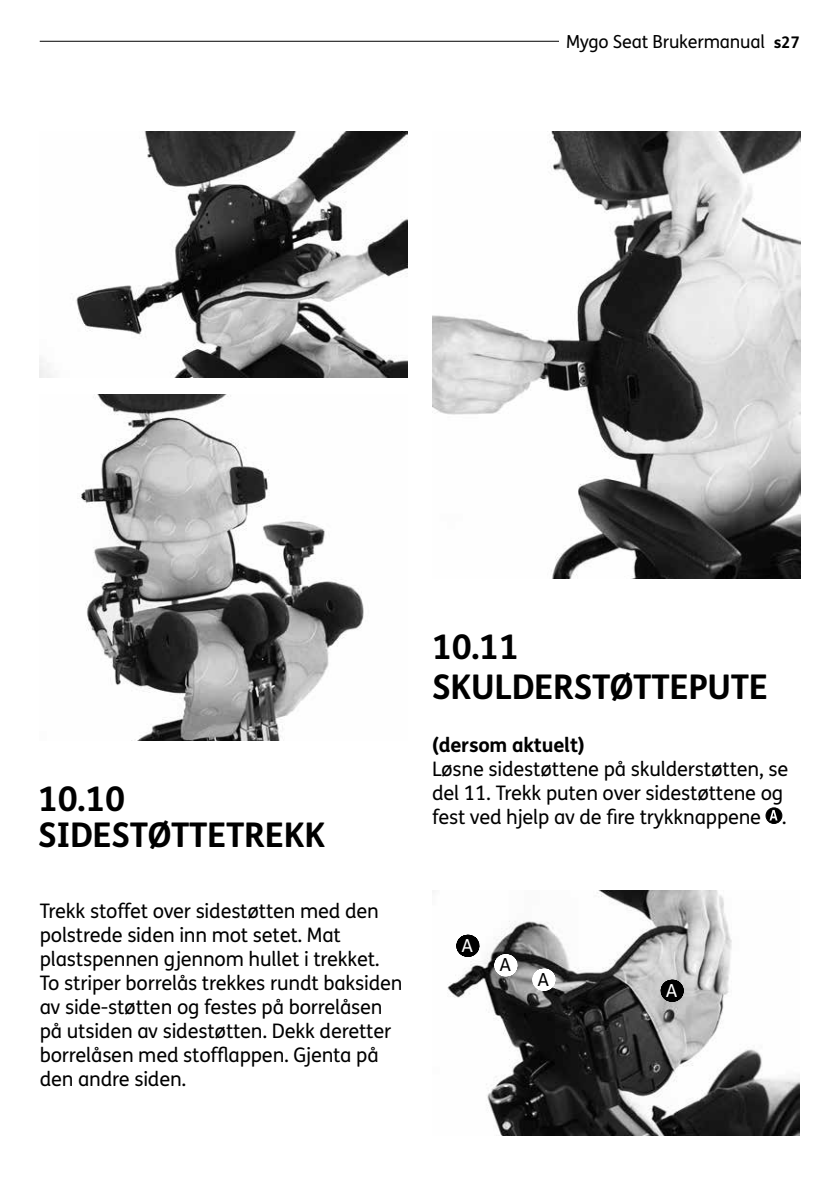
<style>
.page{position:relative;width:840px;height:1191px;background:#fff}
.page>*{position:absolute;margin:0;border:0;box-sizing:border-box;transform-origin:0 0}
.t1{font:700 34px/36px "FS Me";letter-spacing:-.01em;color:#000}
.t2{font:20px/24px "FS Me";letter-spacing:-.01em;color:#000}
.t3{font:700 20px "FS Me";letter-spacing:-.01em;color:#000}
.t4{font:18px "FS Me";letter-spacing:-.01em;color:#000}
.t5{font:18px "FS Me";color:#fff}
.s1{font-weight:700;font-size:16px}
</style>
<div class="page">
<hr style="left:40px;top:41px;width:518px;height:1px;background:#000">
<img style="left:40px;top:132px;width:368px;height:245px">
<img style="left:81px;top:395px;width:283px;height:346px">
<img style="left:432px;top:132px;width:367px;height:447px">
<svg style="left:765px;top:808px;width:16px;height:15px"></svg>
<div style="left:765px;top:807px;width:16px;height:16px;border:1px solid #000;border-radius:50%"></div>
<svg style="left:769px;top:810px;width:8px;height:10px"></svg>
<img style="left:447px;top:890px;width:352px;height:245px">
<svg style="left:467px;top:934px;width:1px;height:22px"></svg>
<svg style="left:505px;top:954px;width:1px;height:22px"></svg>
<svg style="left:543px;top:968px;width:1px;height:22px"></svg>
<svg style="left:671px;top:979px;width:1px;height:22px"></svg>
<p class="t4" style="left:565px;top:29px;width:235px">Mygo Seat Brukermanual <span class="s1">s27</span></p>
<h1 class="t1" style="left:38px;top:779px;width:289px">10.10<br>SIDESTØTTETREKK</h1>
<p class="t2" style="left:40px;top:898px;width:364px">Trekk stoffet over sidestøtten med den polstrede siden inn mot setet. Mat plastspennen gjennom hullet i trekket.<br>To striper borrelås trekkes rundt baksiden av side-støtten og festes på borrelåsen på utsiden av sidestøtten. Dekk deretter borrelåsen med stofflappen. Gjenta på den andre siden.</p>
<h1 class="t1" style="left:432px;top:625px;width:337px;line-height:40px">10.11<br>SKULDERSTØTTEPUTE</h1>
<p class="t3" style="left:432px;top:729px;width:154px">(dersom aktuelt)</p>
<p class="t2" style="left:432px;top:756px;width:357px">Løsne sidestøttene på skulderstøtten, se del 11. Trekk puten over sidestøttene og fest ved hjelp av de fire trykknappene .</p>
<p class="t5" style="left:461px;top:933px;width:13px">A</p>
<p class="t4" style="left:499px;top:952px;width:13px">A</p>
<p class="t4" style="left:537px;top:966px;width:13px">A</p>
<p class="t5" style="left:665px;top:978px;width:13px">A</p>
</div>
